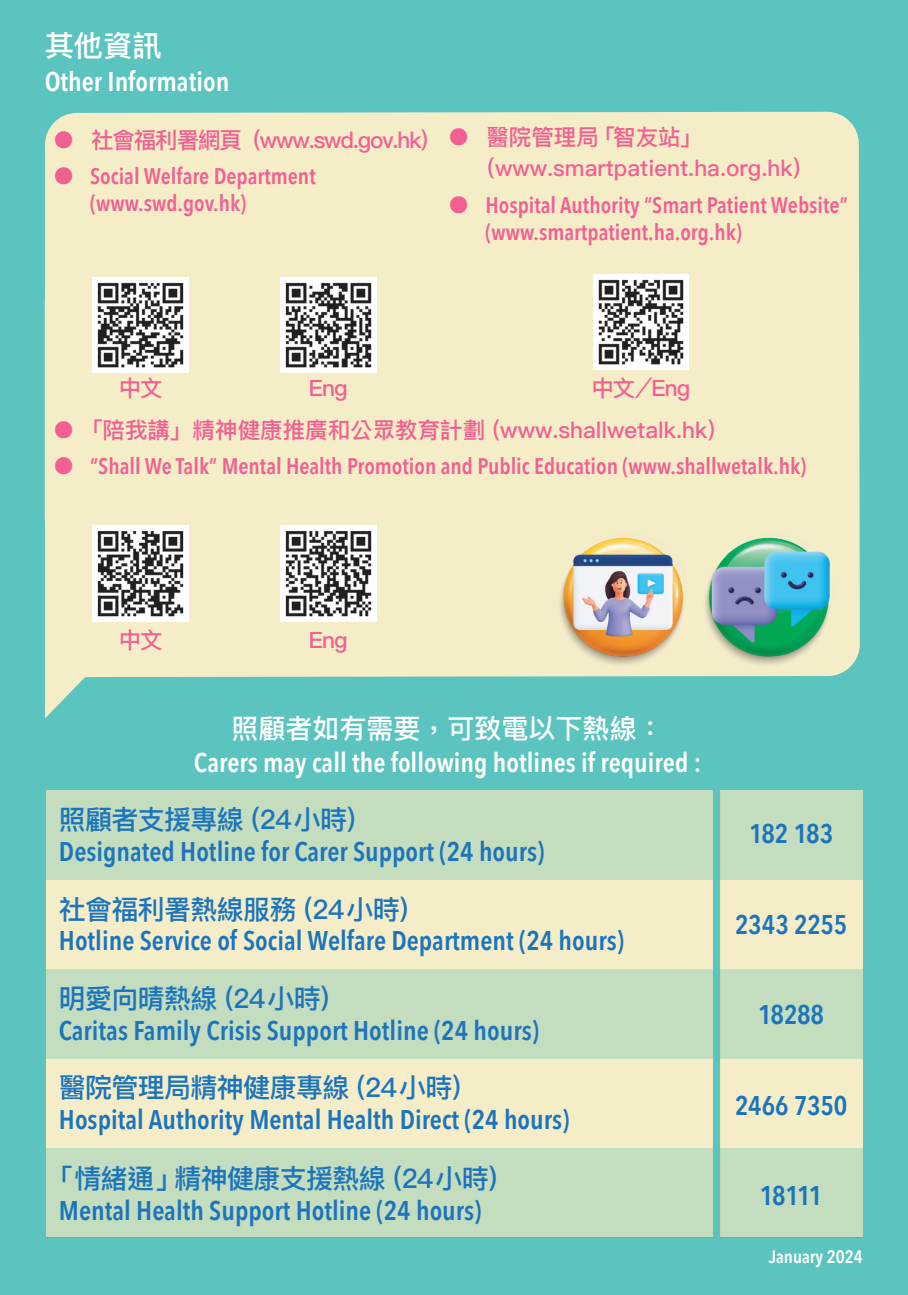
<style>
.page{position:relative;width:908px;height:1295px;background:#5bc4bf}
.page>*{position:absolute;margin:0;border:0;box-sizing:border-box;transform-origin:0 0}
.t1{font:500 29.25px "Ping Fang TC";color:#fff}
.t2{font:600 27px "Avenir Next Condensed";color:#1c75bc}
.t3{font:600 27px/33.8px "Avenir Next Condensed";color:#fff;text-align:center}
.t4{font:500 27px "Ping Fang TC";letter-spacing:-.025em;color:#1c75bc}
.t5{font:600 22.5px/27px "Avenir Next Condensed";color:#f06192}
.t6{font:500 22.5px/31.5px "Ping Fang TC";color:#f06192}
.t7{font:500 22.5px "Ping Fang TC";letter-spacing:-.05em;color:#f06192}
.t8{font:600 18px "Avenir Next Condensed";color:#fff}
.s1{font-family:"Ping Fang TC";font-weight:500}
</style>
<div class="page">
<svg style="left:45px;top:112px;width:814px;height:606px;background:#e7e9c7"></svg>
<div style="left:46px;top:790px;width:817px;height:447px;background:#f5edc8"></div>
<div style="left:46px;top:1148px;width:817px;height:89px;background:#c4ddbe"></div>
<div style="left:46px;top:969px;width:817px;height:89px;background:#c4ddbe"></div>
<div style="left:46px;top:790px;width:817px;height:90px;background:#c4ddbe"></div>
<div style="left:713px;top:784px;width:7px;height:459px;background:#5bc4bf"></div>
<img style="left:701px;top:518px;width:147px;height:158px">
<img style="left:543px;top:518px;width:158px;height:158px">
<img style="left:93px;top:277px;width:96px;height:96px">
<img style="left:280px;top:277px;width:96px;height:96px">
<img style="left:593px;top:274px;width:95px;height:96px">
<img style="left:93px;top:525px;width:96px;height:96px">
<img style="left:280px;top:525px;width:96px;height:96px">
<h2 class="t1" style="left:45px;top:28px;width:119px">其他資訊</h2>
<h2 class="t3" style="left:45px;top:64px;width:186px">Other Information</h2>
<p class="t7" style="left:52px;top:126px;width:377px">● 社會福利署網頁 (www.swd.gov.hk)</p>
<p class="t5" style="left:90px;top:162px;width:227px;text-indent:-38px"><span class="s1">●</span> Social Welfare Department (www.swd.gov.hk)</p>
<p class="t6" style="left:487px;top:121px;width:314px;text-indent:-40px">● 醫院管理局「智友站」(www.smartpatient.ha.org.hk)</p>
<p class="t5" style="left:485px;top:191px;width:364px;text-indent:-38px"><span class="s1">●</span> Hospital Authority “Smart Patient Website” (www.smartpatient.ha.org.hk)</p>
<p class="t6" style="left:119px;top:372px;width:45px">中文</p>
<p class="t6" style="left:309px;top:372px;width:40px">Eng</p>
<p class="t6" style="left:591px;top:372px;width:100px">中文⁄Eng</p>
<p class="t6" style="left:52px;top:414px;width:664px">● 「陪我講」精神健康推廣和公眾教育計劃 (www.shallwetalk.hk)</p>
<p class="t5" style="left:52px;top:452px;width:755px"><span class="s1">●</span> “Shall We Talk” Mental Health Promotion and Public Education (www.shallwetalk.hk)</p>
<p class="t6" style="left:119px;top:624px;width:45px">中文</p>
<p class="t6" style="left:309px;top:624px;width:40px">Eng</p>
<h1 class="t3" style="left:194px;top:711px;width:509px"><span class="s1">照顧者如有需要，可致電以下熱線：<br></span>Carers may call the following hotlines if required :</h1>
<p class="t4" style="left:59px;top:803px;width:298px">照顧者支援專線 (24小時)</p>
<p class="t2" style="left:59px;top:828px;width:487px">Designated Hotline for Carer Support (24 hours)</p>
<p class="t4" style="left:59px;top:892px;width:350px">社會福利署熱線服務 (24小時)</p>
<p class="t2" style="left:59px;top:917px;width:566px">Hotline Service of Social Welfare Department (24 hours)</p>
<p class="t4" style="left:59px;top:982px;width:271px">明愛向晴熱線 (24小時)</p>
<p class="t2" style="left:59px;top:1007px;width:481px">Caritas Family Crisis Support Hotline (24 hours)</p>
<p class="t4" style="left:59px;top:1071px;width:403px">醫院管理局精神健康專線 (24小時)</p>
<p class="t2" style="left:59px;top:1096px;width:512px">Hospital Authority Mental Health Direct (24 hours)</p>
<p class="t4" style="left:45px;top:1161px;width:453px">「情緒通」精神健康支援熱線 (24小時)</p>
<p class="t2" style="left:59px;top:1186px;width:424px">Mental Health Support Hotline (24 hours)</p>
<p class="t2" style="left:749px;top:810px;width:85px">182 183</p>
<p class="t2" style="left:735px;top:901px;width:114px">2343 2255</p>
<p class="t2" style="left:758px;top:991px;width:67px">18288</p>
<p class="t2" style="left:735px;top:1082px;width:113px">2466 7350</p>
<p class="t2" style="left:760px;top:1172px;width:64px">18111</p>
<p class="t8" style="left:768px;top:1241px;width:95px">January 2024</p>
</div>
